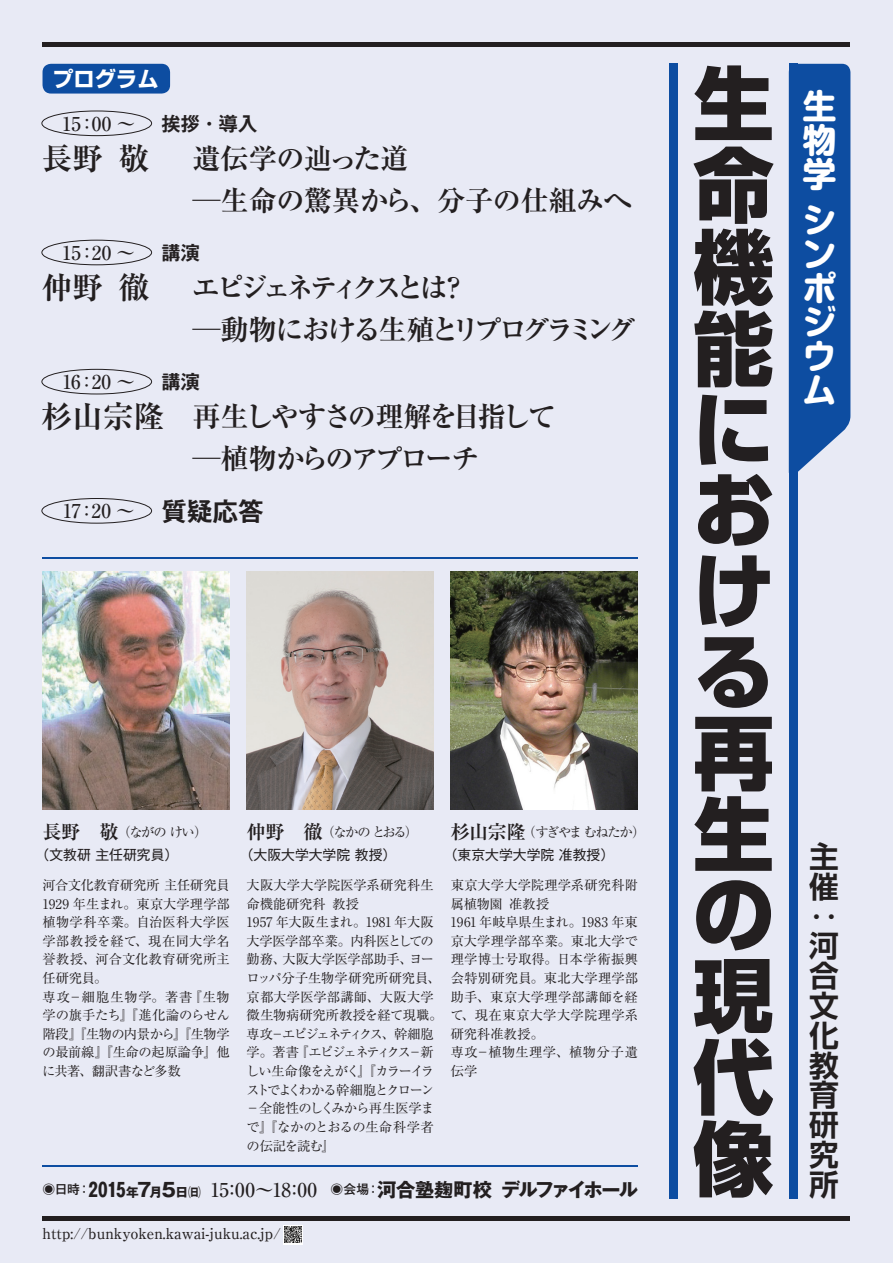
<style>
.page{position:relative;width:893px;height:1263px;background:#e8eaf5}
.page>*{position:absolute;margin:0;border:0;box-sizing:border-box;transform-origin:0 0}
.t1{font:800 80.85px/81.2px "Shin Go Pr 6";color:#231f20;text-align:justify}
.t2{font:700 34.05px/34px "Shin M Go Pr 6";color:#fff;text-align:justify}
.t3{font:700 30.9px "Ryumin Pr 6";color:#231f20}
.t4{font:700 29.7px/29.7px "Shin Go Pr 6 De";color:#231f20}
.t5{font:700 28.2px/42.3px "Ryumin Pr 6";letter-spacing:-.17em;color:#231f20}
.t6{font:700 28.2px/42.3px "Ryumin Pr 6";letter-spacing:-.1em;color:#231f20}
.t7{font:700 28.2px/42.3px "Ryumin Pr 6";letter-spacing:-.02em;color:#231f20}
.t8{font:700 21.3px "Shin Go Pr 6";color:#fff}
.t9{font:700 19.2px "Gothic MB101 Pr 6";letter-spacing:-.04em;color:#231f20}
.t10{font:500 19.2px "Ryumin Pr 6";color:#231f20}
.t11{font:700 19.2px "Gothic MB101 Pr 6 De";color:#231f20}
.t12{font:500 14.85px "Ryumin Pr 6";color:#231f20}
.t13{font:13.8px "Gothic MB101 Pr 6";color:#231f20}
.t14{font:13.35px/18.6px "Ryumin Pr 6";letter-spacing:-.005em;color:#231f20}
.t15{font:13.35px "Ryumin Pr 6";letter-spacing:-.115em;color:#231f20}
.s1{font-size:30.9px}
.s2{font-family:"Gothic MB101 Pr 6 De";font-weight:700;font-size:25.5px}
.s3{font-weight:700;font-size:19.2px}
.s4{font-weight:500;font-size:12.75px}
.s5{font-size:12.75px}
.s6{font-family:"Ryumin Pr 6";font-weight:500}
</style>
<div class="page">
<hr style="left:43px;top:43px;width:807px;height:4px;background:#231f20">
<hr style="left:43px;top:1216px;width:807px;height:4px;background:#231f20">
<div style="left:41px;top:111px;width:111px;height:25px;border:1px solid #231f20;border-radius:50%"></div>
<div style="left:41px;top:240px;width:111px;height:25px;border:1px solid #231f20;border-radius:50%"></div>
<div style="left:41px;top:369px;width:111px;height:25px;border:1px solid #231f20;border-radius:50%"></div>
<div style="left:41px;top:498px;width:111px;height:26px;border:1px solid #231f20;border-radius:50%"></div>
<div style="left:43px;top:64px;width:127px;height:30px;background:#0d4da1;border-radius:9px"></div>
<svg style="left:797px;top:64px;width:53px;height:416px;background:#1d58a7"></svg>
<div style="left:789px;top:64px;width:8px;height:1135px;background:#0d4da1"></div>
<div style="left:669px;top:64px;width:9px;height:1135px;background:#0d4da1"></div>
<img style="left:43px;top:571px;width:187px;height:238px">
<img style="left:247px;top:571px;width:187px;height:238px">
<img style="left:451px;top:571px;width:187px;height:238px">
<hr style="left:43px;top:557px;width:595px;height:1px;background:#0d4da1">
<hr style="left:43px;top:1165px;width:595px;height:1px;background:#0d4da1">
<svg style="left:283px;top:1225px;width:20px;height:19px"></svg>
<img style="left:284px;top:1226px;width:17px;height:17px">
<h3 class="t8" style="left:52px;top:62px;width:108px">プログラム</h3>
<h3 class="t10" style="left:62px;top:108px;width:75px">15：00 〜</h3>
<h3 class="t11" style="left:162px;top:107px;width:97px">挨拶・導入</h3>
<h3 class="t3" style="left:41px;top:133px;width:109px">長野 敬</h3>
<h3 class="t7" style="left:192px;top:136px;width:441px">遺伝学の辿った道<br>─生命の驚異から、分子の仕組みへ</h3>
<h3 class="t10" style="left:62px;top:237px;width:75px">15：20 〜</h3>
<h3 class="t11" style="left:162px;top:236px;width:40px">講演</h3>
<h3 class="t3" style="left:41px;top:263px;width:109px">仲野 徹</h3>
<h3 class="t5" style="left:192px;top:265px;width:446px">エピジェネティクスとは？<br>─動物における生殖とリプログラミング</h3>
<h3 class="t10" style="left:63px;top:367px;width:74px">16：20 〜</h3>
<h3 class="t11" style="left:162px;top:366px;width:40px">講演</h3>
<h3 class="t6" style="left:192px;top:394px;width:365px;text-indent:-151px"><span class="s1">杉山宗隆</span> 再生しやすさの理解を目指して─植物からのアプローチ</h3>
<h3 class="t10" style="left:63px;top:496px;width:202px">17：20 〜 <span class="s2">質疑応答</span></h3>
<p class="t14" style="left:42px;top:822px;width:167px"><span class="s3">長野　敬</span>（ながの けい）</p>
<p class="t14" style="left:247px;top:822px;width:173px"><span class="s3">仲野　徹</span>（なかの とおる）</p>
<p class="t15" style="left:451px;top:821px;width:196px"><span class="s3">杉山宗隆</span>（すぎやま むねたか）</p>
<p class="t13" style="left:36px;top:843px;width:144px">（文教研 主任研究員）</p>
<p class="t13" style="left:240px;top:843px;width:158px">（大阪大学大学院 教授）</p>
<p class="t13" style="left:444px;top:843px;width:172px">（東京大学大学院 准教授）</p>
<p class="t14" style="left:42px;top:875px;width:189px">河合文化教育研究所 主任研究員<br>1929 年生まれ。東京大学理学部植物学科卒業。自治医科大学医学部教授を経て、現在同大学名誉教授、河合文化教育研究所主任研究員。<br>専攻－細胞生物学。著書『生物学の旗手たち』『進化論のらせん階段』『生物の内景から』『生物学の最前線』『生命の起原論争』他に共著、翻訳書など多数</p>
<p class="t14" style="left:246px;top:875px;width:198px">大阪大学大学院医学系研究科生命機能研究科 教授<br>1957 年大阪生まれ。1981 年大阪大学医学部卒業。内科医としての勤務、大阪大学医学部助手、ヨーロッパ分子生物学研究所研究員、京都大学医学部講師、大阪大学微生物病研究所教授を経て現職。専攻－エピジェネティクス、幹細胞学。著書『エピジェネティクス－新しい生命像をえがく』『カラーイラストでよくわかる幹細胞とクローン－全能性のしくみから再生医学まで』『なかのとおるの生命科学者の伝記を読む』</p>
<p class="t14" style="left:451px;top:875px;width:189px">東京大学大学院理学系研究科附属植物園 准教授<br>1961 年岐阜県生まれ。1983 年東京大学理学部卒業。東北大学で理学博士号取得。日本学術振興会特別研究員。東北大学理学部助手、東京大学理学部講師を経て、現在東京大学大学院理学系研究科准教授。<br>専攻－植物生理学、植物分子遺伝学</p>
<h3 class="t9" style="left:43px;top:1174px;width:597px"><span class="s4">◉日時：</span>2015<span class="s5">年</span>7<span class="s5">月</span>5<span class="s5">日㈰</span> <span class="s6">１5：0０〜18：00</span> <span class="s4">◉会場：</span>河合塾麹町校 デルファイホール</h3>
<p class="t12" style="left:43px;top:1222px;width:240px">http://bunkyoken.kawai-juku.ac.jp/</p>
<h1 class="t1" style="left:693px;top:63px;width:82px">生命機能における再生の現代像</h1>
<h2 class="t2" style="left:803px;top:87px;width:35px">生物学</h2>
<h2 class="t2" style="left:803px;top:201px;width:35px">シンポジウム</h2>
<h3 class="t4" style="left:809px;top:841px;width:31px">主催：河合文化教育研究所</h3>
</div>
